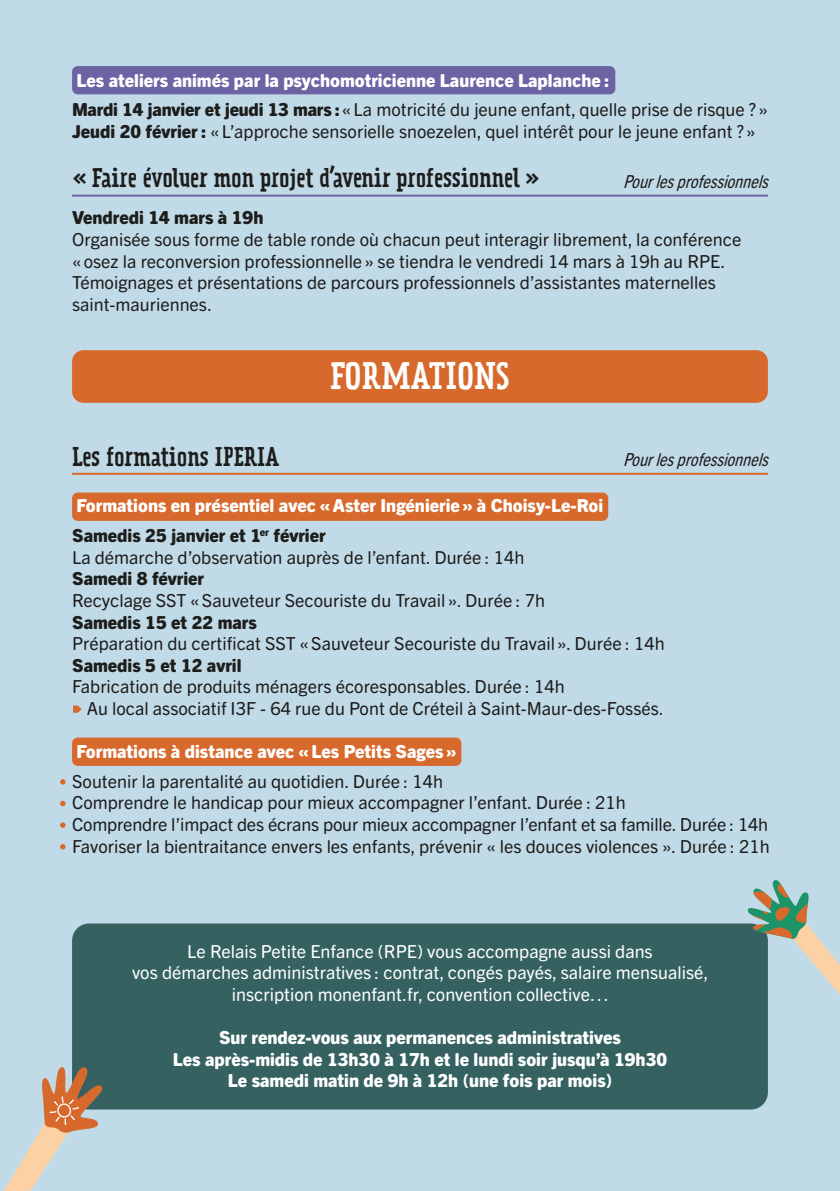
<style>
.page{position:relative;width:840px;height:1191px;background:#fff}
.page>*{position:absolute;margin:0;border:0;box-sizing:border-box;transform-origin:0 0}
.t1{font:34px "Prater Serif Pro";color:#fff}
.t2{font:24px "Prater Serif Pro";color:#1d1d1b}
.t3{font:18px/21.6px "Trade Gothic Next SR Pro";color:#1d1d1b}
.t4{font:800 18px/21.6px "Trade Gothic Next SR Pro";color:#fff;text-align:center}
.t5{font:18px/21.6px "Trade Gothic Next SR Pro";color:#fff;text-align:center}
.t6{font:italic condensed 18px "Trade Gothic Next SR Pro";color:#1d1d1b}
.t7{font:800 18px "Trade Gothic Next SR Pro";color:#1d1d1b}
.s1{font-weight:800}
</style>
<div class="page">
<div style="left:0;top:0;width:839px;height:1191px;background:#c1dae7"></div>
<div style="left:72px;top:492px;width:536px;height:29px;background:#d8692c;border-radius:6px"></div>
<div style="left:72px;top:737px;width:389px;height:29px;background:#d8692c;border-radius:6px"></div>
<div style="left:72px;top:66px;width:543px;height:28px;background:#6b63a4;border-radius:6px"></div>
<hr style="left:72px;top:195px;width:695px;height:2px;background:#6b63a4">
<div style="left:72px;top:350px;width:695px;height:53px;background:#d8692c;border-radius:11px"></div>
<hr style="left:72px;top:473px;width:695px;height:2px;background:#d8692c">
<svg style="left:73px;top:705px;width:9px;height:8px"></svg>
<div style="left:72px;top:923px;width:695px;height:186px;background:#356261;border-radius:17px"></div>
<svg style="left:60px;top:779px;width:5px;height:5px"></svg>
<svg style="left:60px;top:801px;width:5px;height:5px"></svg>
<svg style="left:60px;top:822px;width:5px;height:6px"></svg>
<svg style="left:60px;top:844px;width:5px;height:5px"></svg>
<svg style="left:745px;top:880px;width:94px;height:132px"></svg>
<svg style="left:4px;top:1067px;width:101px;height:124px"></svg>
<p class="t4" style="left:76px;top:68px;width:534px">Les ateliers animés par la psychomotricienne Laurence Laplanche :</p>
<p class="t3" style="left:72px;top:98px;width:697px"><span class="s1">Mardi 14 janvier et jeudi 13 mars :</span> « La motricité du jeune enfant, quelle prise de risque ? »</p>
<p class="t3" style="left:72px;top:119px;width:685px"><span class="s1">Jeudi 20 février :</span> « L’approche sensorielle snoezelen, quel intérêt pour le jeune enfant ? »</p>
<p class="t2" style="left:72px;top:163px;width:469px">« Faire évoluer mon projet d’avenir professionnel »</p>
<p class="t6" style="left:622px;top:169px;width:152px">Pourlesprofessionnels</p>
<p class="t7" style="left:72px;top:205px;width:193px">Vendredi 14 mars à 19h</p>
<p class="t3" style="left:72px;top:227px;width:670px">Organisée sous forme de table ronde où chacun peut interagir librement, la conférence « osez la reconversion professionnelle » se tiendra le vendredi 14 mars à 19h au RPE.</p>
<p class="t3" style="left:72px;top:271px;width:645px">Témoignages et présentations de parcours professionnels d’assistantes maternelles saint-mauriennes.</p>
<p class="t1" style="left:330px;top:354px;width:181px">FORMATIONS</p>
<p class="t2" style="left:72px;top:441px;width:208px">Les formations IPERIA</p>
<p class="t6" style="left:622px;top:447px;width:152px">Pourlesprofessionnels</p>
<p class="t4" style="left:76px;top:494px;width:528px">Formations en présentiel avec « Aster Ingénierie » à Choisy-Le-Roi</p>
<p class="t3" style="left:72px;top:523px;width:453px"><span class="s1">Samedis 25 janvier et 1</span><sup>er</sup> <span class="s1">février<br></span>La démarche d’observation auprès de l’enfant. Durée : 14h</p>
<p class="t3" style="left:72px;top:567px;width:474px"><span class="s1">Samedi 8 février<br></span>Recyclage SST « Sauveteur Secouriste du Travail ». Durée : 7h</p>
<p class="t3" style="left:72px;top:610px;width:593px"><span class="s1">Samedis 15 et 22 mars<br></span>Préparation du certificat SST « Sauveteur Secouriste du Travail ». Durée : 14h</p>
<p class="t3" style="left:72px;top:653px;width:494px"><span class="s1">Samedis 5 et 12 avril<br></span>Fabrication de produits ménagers écoresponsables. Durée : 14h</p>
<p class="t3" style="left:87px;top:696px;width:578px">Au local associatif I3F - 64 rue du Pont de Créteil à Saint-Maur-des-Fossés.</p>
<p class="t4" style="left:76px;top:739px;width:382px">Formations à distance avec « Les Petits Sages »</p>
<p class="t3" style="left:72px;top:769px;width:372px">Soutenir la parentalité au quotidien. Durée : 14h</p>
<p class="t3" style="left:72px;top:791px;width:555px">Comprendre le handicap pour mieux accompagner l’enfant. Durée : 21h</p>
<p class="t3" style="left:72px;top:812px;width:697px">Comprendre l’impact des écrans pour mieux accompagner l’enfant et sa famille. Durée : 14h</p>
<p class="t3" style="left:72px;top:834px;width:698px">Favoriser la bientraitance envers les enfants, prévenir « les douces violences ». Durée : 21h</p>
<p class="t5" style="left:132px;top:939px;width:577px">Le Relais Petite Enfance (RPE) vous accompagne aussi dans<br>vos démarches administratives : contrat, congés payés, salaire mensualisé, inscription monenfant.fr, convention collective…</p>
<p class="t4" style="left:173px;top:1025px;width:495px">Sur rendez-vous aux permanences administratives<br>Les après-midis de 13h30 à 17h et le lundi soir jusqu’à 19h30</p>
<p class="t4" style="left:228px;top:1068px;width:385px">Le samedi matin de 9h à 12h (une fois par mois)</p>
</div>
